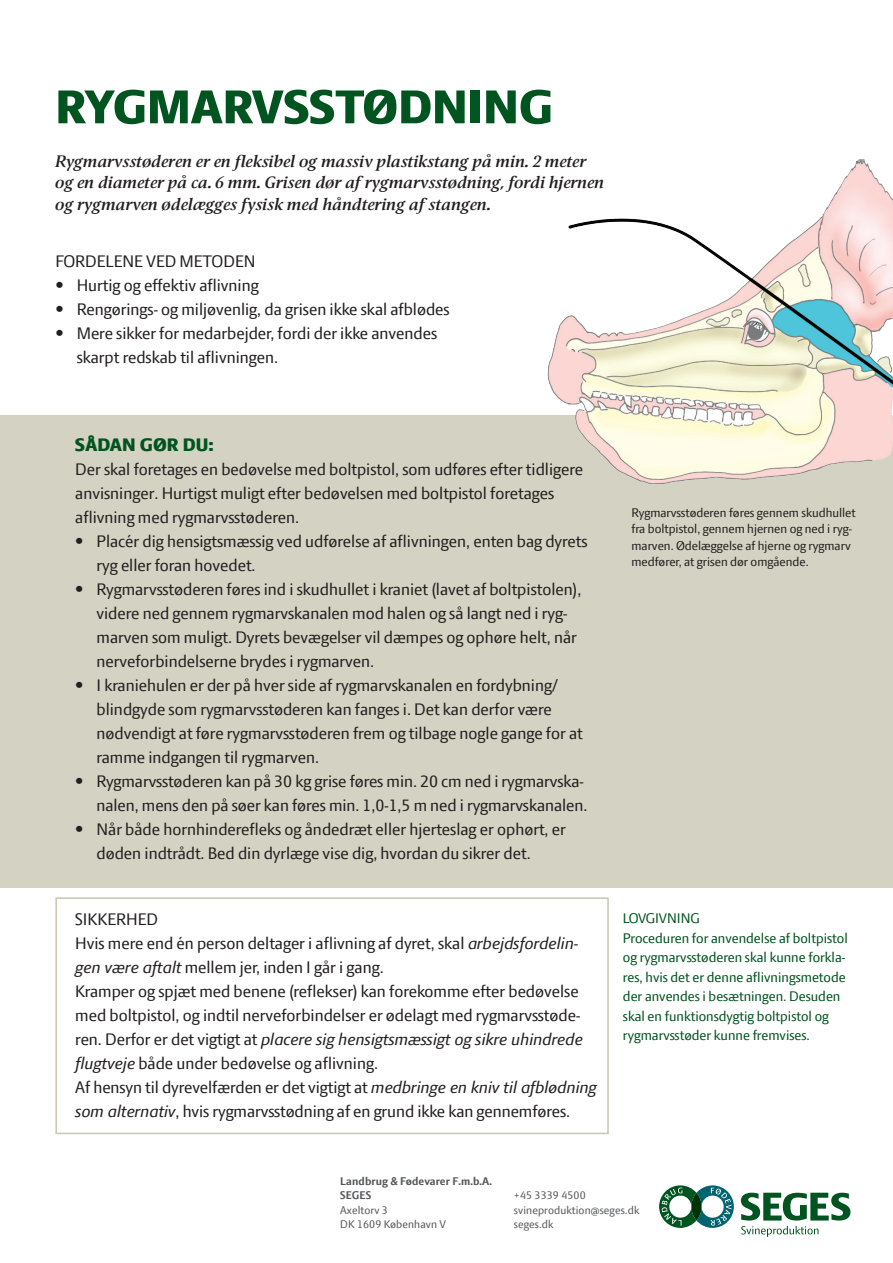
<style>
.page{position:relative;width:893px;height:1263px;background:#fff}
.page>*{position:absolute;margin:0;border:0;box-sizing:border-box;transform-origin:0 0}
.t1{font:800 51px "LF Press Sans";color:#00541f}
.t2{font:800 19.5px "LF Press Sans";color:#00541f}
.t3{font:18px/24px "LF Press Sans";color:#231f20}
.t4{font:italic 600 18px/21.6px "Press Serif";color:#231f20}
.t5{font:15px/19.5px "LF Press Sans";color:#00541f}
.t6{font:13.5px/16.5px "LF Press Sans";color:#231f20}
.t7{font:12px/14.4px "LF Press Sans";letter-spacing:.01em;color:#57585a}
.t8{font:700 12px/14.4px "LF Press Sans";letter-spacing:.01em;color:#57585a}
.s1{font-style:italic}
</style>
<div class="page">
<div style="left:0;top:415px;width:893px;height:473px;background:#d4d3c3"></div>
<svg style="left:659px;top:1185px;width:75px;height:43px"></svg>
<svg style="left:741px;top:1193px;width:109px;height:27px"></svg>
<svg style="left:741px;top:1226px;width:77px;height:11px"></svg>
<div style="left:55px;top:897px;width:554px;height:237px;border:2px solid #c8c6b2"></div>
<img style="left:547px;top:160px;width:346px;height:324px">
<h1 class="t1" style="left:55px;top:77px;width:499px">RYGMARVSSTØDNING</h1>
<p class="t4" style="left:55px;top:150px;width:550px">Rygmarvsstøderen er en fleksibel og massiv plastikstang på min. 2 meter og en diameter på ca. 6 mm. Grisen dør af rygmarvsstødning, fordi hjernen og rygmarven ødelægges fysisk med håndtering af stangen.</p>
<p class="t3" style="left:55px;top:248px;width:202px">FORDELENE VED METODEN</p>
<p class="t3" style="left:55px;top:272px;width:205px">• Hurtig og effektiv aflivning</p>
<p class="t3" style="left:55px;top:296px;width:396px">• Rengørings- og miljøvenlig, da grisen ikke skal afblødes</p>
<p class="t3" style="left:77px;top:320px;width:362px;text-indent:-21px">• Mere sikker for medarbejder, fordi der ikke anvendes skarpt redskab til aflivningen.</p>
<p class="t2" style="left:75px;top:433px;width:140px">SÅDAN GØR DU:</p>
<p class="t3" style="left:75px;top:457px;width:509px">Der skal foretages en bedøvelse med boltpistol, som udføres efter tidligere anvisninger. Hurtigst muligt efter bedøvelsen med boltpistol foretages aflivning med rygmarvsstøderen.</p>
<p class="t3" style="left:97px;top:529px;width:492px;text-indent:-21px">• Placér dig hensigtsmæssig ved udførelse af aflivningen, enten bag dyrets ryg eller foran hovedet.</p>
<p class="t3" style="left:97px;top:577px;width:486px;text-indent:-21px">• Rygmarvsstøderen føres ind i skudhullet i kraniet (lavet af boltpistolen), videre ned gennem rygmarvskanalen mod halen og så langt ned i ryg&shy;marven som muligt. Dyrets bevægelser vil dæmpes og ophøre helt, når nerveforbindelserne brydes i rygmarven.</p>
<p class="t3" style="left:97px;top:673px;width:488px;text-indent:-21px">• I kraniehulen er der på hver side af rygmarvskanalen en fordybning/ blindgyde som rygmarvsstøderen kan fanges i. Det kan derfor være nødvendigt at føre rygmarvsstøderen frem og tilbage nogle gange for at ramme indgangen til rygmarven.</p>
<p class="t3" style="left:75px;top:769px;width:514px;text-align:right">• Rygmarvsstøderen kan på 30 kg grise føres min. 20 cm ned i rygmarvska&shy;nalen, mens den på søer kan føres min. 1,0-1,5 m ned i rygmarvskanalen.</p>
<p class="t3" style="left:97px;top:817px;width:471px;text-indent:-21px">• Når både hornhinderefleks og åndedræt eller hjerteslag er ophørt, er døden indtrådt. Bed din dyrlæge vise dig, hvordan du sikrer det.</p>
<p class="t3" style="left:75px;top:907px;width:523px">SIKKERHED<br>Hvis mere end én person deltager i aflivning af dyret, skal <span class="s1">arbejdsfordelin&shy;gen være aftalt</span> mellem jer, inden I går i gang.<br>Kramper og spjæt med benene (reflekser) kan forekomme efter bedøvelse med boltpistol, og indtil nerveforbindelser er ødelagt med rygmarvsstøde&shy;ren. Derfor er det vigtigt at <span class="s1">placere sig hensigtsmæssigt og sikre uhindrede flugtveje</span> både under bedøvelse og aflivning.<br>Af hensyn til dyrevelfærden er det vigtigt at <span class="s1">medbringe en kniv til afblødning som alternativ</span>, hvis rygmarvsstødning af en grund ikke kan gennemføres.</p>
<p class="t6" style="left:631px;top:504px;width:226px">Rygmarvsstøderen føres gennem skudhullet fra boltpistol, gennem hjernen og ned i ryg&shy;marven. Ødelæggelse af hjerne og rygmarv medfører, at grisen dør omgående.</p>
<p class="t5" style="left:623px;top:908px;width:226px">LOVGIVNING<br>Proceduren for anvendelse af boltpistol og rygmarvsstøderen skal kunne forkla&shy;res, hvis det er denne aflivningsmetode der anvendes i besætningen. Desuden skal en funktionsdygtig boltpistol og rygmarvsstøder kunne fremvises.</p>
<p class="t8" style="left:340px;top:1174px;width:153px">Landbrug &amp; Fødevarer F.m.b.A.<br>SEGES</p>
<p class="t7" style="left:340px;top:1202px;width:107px">Axeltorv 3<br>DK 1609 København V</p>
<p class="t7" style="left:514px;top:1188px;width:127px">+45 3339 4500 svineproduktion@seges.dk seges.dk</p>
</div>
